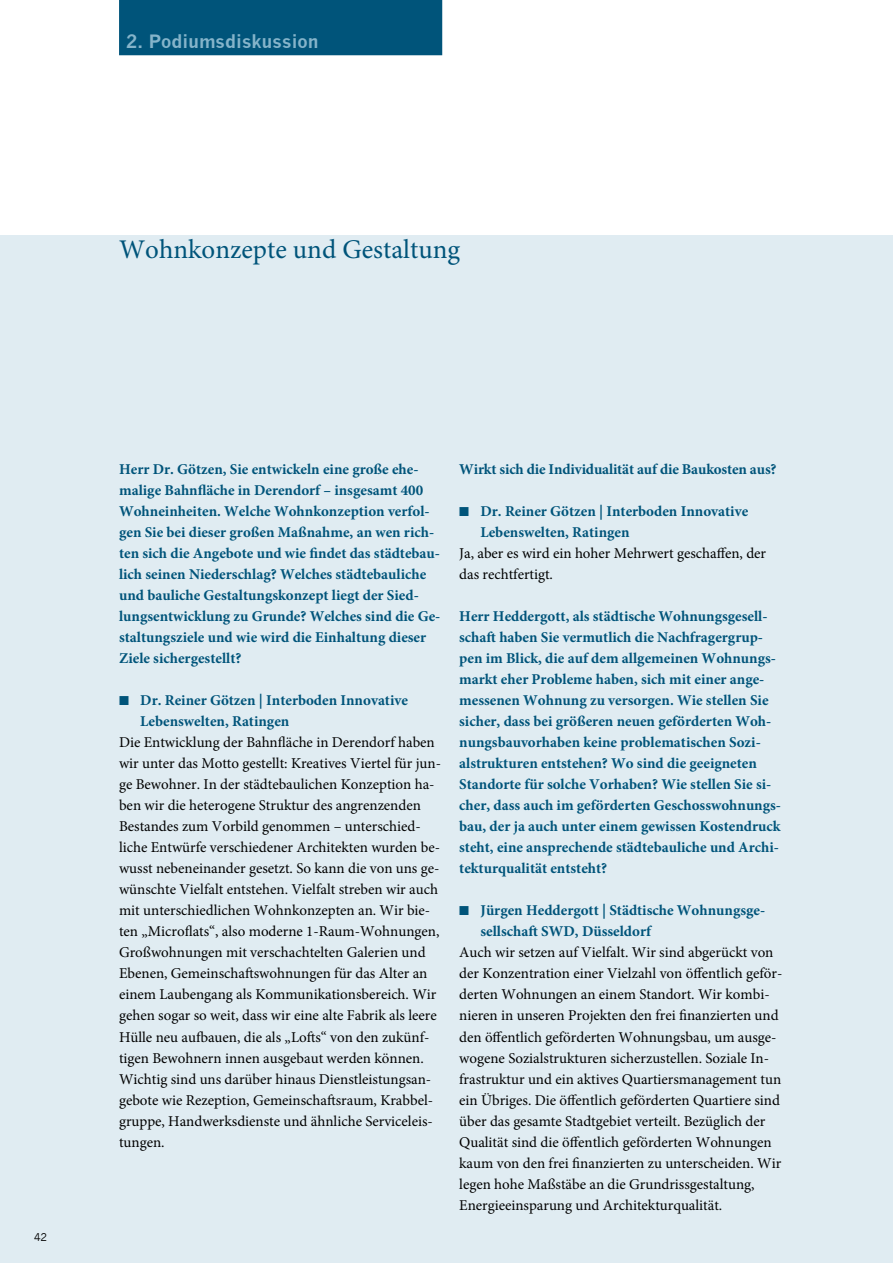
<style>
.page{position:relative;width:893px;height:1263px;background:#fff}
.page>*{position:absolute;margin:0;border:0;box-sizing:border-box;transform-origin:0 0}
.t1{font:27px "Minion Pro";color:#00547a}
.t2{font:700 18px "News Gothic";color:#85b4ca}
.t3{font:15px/21px "Minion Pro";color:#000}
.t4{font:700 15px/21px "Minion Pro";color:#00547a}
.t5{font:10.5px "News Gothic";color:#000}
.s1{font-family:"European Pi Three";font-weight:400}
</style>
<div class="page">
<div style="left:0;top:235px;width:893px;height:1028px;background:#e0ecf2"></div>
<div style="left:119px;top:0;width:323px;height:55px;background:#00547a"></div>
<p class="t2" style="left:126px;top:30px;width:194px">2. Podiumsdiskussion</p>
<h1 class="t1" style="left:119px;top:231px;width:342px">Wohnkonzepte und Gestaltung</h1>
<p class="t5" style="left:34px;top:1231px;width:15px">42</p>
<p class="t4" style="left:119px;top:459px;width:323px">Herr Dr. Götzen, Sie entwickeln eine große ehe&shy;malige Bahnfläche in Derendorf – insgesamt 400<br>Wohneinheiten. Welche Wohnkonzeption verfol&shy;gen Sie bei dieser großen Maßnahme, an wen rich&shy;ten sich die Angebote und wie findet das städtebau&shy;lich seinen Niederschlag? Welches städtebauliche und bauliche Gestaltungskonzept liegt der Sied&shy;lungsentwicklung zu Grunde? Welches sind die Ge&shy;staltungsziele und wie wird die Einhaltung dieser Ziele sichergestellt?</p>
<p class="t4" style="left:140px;top:690px;width:269px;text-indent:-21px"><span class="s1">K</span> Dr. Reiner Götzen | Interboden Innovative<br>Lebenswelten, Ratingen</p>
<p class="t3" style="left:119px;top:732px;width:324px">Die Entwicklung der Bahnfläche in Derendorf haben wir unter das Motto gestellt: Kreatives Viertel für jun&shy;ge Bewohner. In der städtebaulichen Konzeption ha&shy;ben wir die heterogene Struktur des angrenzenden Bestandes zum Vorbild genommen – unterschied&shy;liche Entwürfe verschiedener Architekten wurden be&shy;wusst nebeneinander gesetzt. So kann die von uns ge&shy;wünschte Vielfalt entstehen. Vielfalt streben wir auch mit unterschiedlichen Wohnkonzepten an. Wir bie&shy;ten „Microflats“, also moderne 1-Raum-Wohnungen, Großwohnungen mit verschachtelten Galerien und Ebenen, Gemeinschaftswohnungen für das Alter an einem Laubengang als Kommunikationsbereich. Wir gehen sogar so weit, dass wir eine alte Fabrik als leere Hülle neu aufbauen, die als „Lofts“ von den zukünf&shy;tigen Bewohnern innen ausgebaut werden können.<br>Wichtig sind uns darüber hinaus Dienstleistungsan&shy;gebote wie Rezeption, Gemeinschaftsraum, Krabbel&shy;gruppe, Handwerksdienste und ähnliche Serviceleis&shy;tungen.</p>
<p class="t4" style="left:459px;top:459px;width:319px">Wirkt sich die Individualität auf die Baukosten aus?</p>
<p class="t4" style="left:480px;top:501px;width:269px;text-indent:-21px"><span class="s1">K</span> Dr. Reiner Götzen | Interboden Innovative<br>Lebenswelten, Ratingen</p>
<p class="t3" style="left:459px;top:543px;width:308px">Ja, aber es wird ein hoher Mehrwert geschaffen, der das rechtfertigt.</p>
<p class="t4" style="left:459px;top:606px;width:323px">Herr Heddergott, als städtische Wohnungsgesell&shy;schaft haben Sie vermutlich die Nachfragergrup&shy;pen im Blick, die auf dem allgemeinen Wohnungs&shy;markt eher Probleme haben, sich mit einer ange&shy;messenen Wohnung zu versorgen. Wie stellen Sie sicher, dass bei größeren neuen geförderten Woh&shy;nungsbauvorhaben keine problematischen Sozi&shy;alstrukturen entstehen? Wo sind die geeigneten Standorte für solche Vorhaben? Wie stellen Sie si&shy;cher, dass auch im geförderten Geschosswohnungs&shy;bau, der ja auch unter einem gewissen Kostendruck steht, eine ansprechende städtebauliche und Archi&shy;tekturqualität entsteht?</p>
<p class="t4" style="left:480px;top:900px;width:283px;text-indent:-21px"><span class="s1">K</span> Jürgen Heddergott | Städtische Wohnungsge&shy;sellschaft SWD, Düsseldorf</p>
<p class="t3" style="left:459px;top:942px;width:325px">Auch wir setzen auf Vielfalt. Wir sind abgerückt von der Konzentration einer Vielzahl von öffentlich geför&shy;derten Wohnungen an einem Standort. Wir kombi&shy;nieren in unseren Projekten den frei finanzierten und den öffentlich geförderten Wohnungsbau, um ausge&shy;wogene Sozialstrukturen sicherzustellen. Soziale In&shy;frastruktur und ein aktives Quartiersmanagement tun ein Übriges. Die öffentlich geförderten Quartiere sind über das gesamte Stadtgebiet verteilt. Bezüglich der Qualität sind die öffentlich geförderten Wohnungen kaum von den frei finanzierten zu unterscheiden. Wir legen hohe Maßstäbe an die Grundrissgestaltung, Energieeinsparung und Architekturqualität.</p>
</div>
